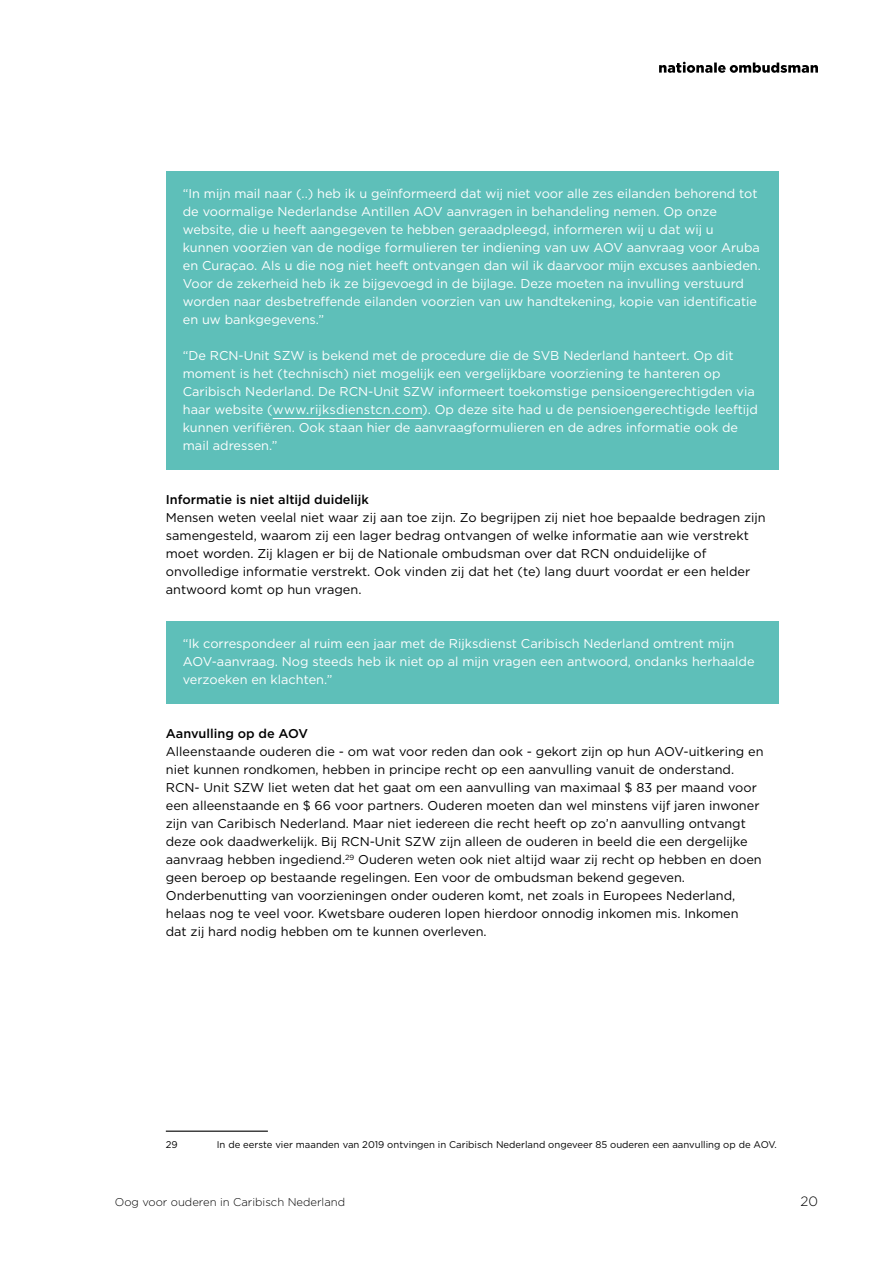
<style>
.page{position:relative;width:893px;height:1263px;background:#fff}
.page>*{position:absolute;margin:0;border:0;box-sizing:border-box;transform-origin:0 0}
.t1{font:300 13.5px "Gotham";color:#000}
._05__Binnenwerk_-_bo{font:12.75px/18px "Gotham";color:#000}
.Inzet_Alinearcering{font:12.75px/18px "Gotham";color:#fff}
._04__Binnenwerk_-_Su{font:500 12.75px "Gotham";color:#000}
.t2{font:300 11.25px "Gotham";color:#000}
._08__Binnenwerk_-_Vo{font:9.75px "Gotham";color:#000}
</style>
<div class="page">
<svg style="left:659px;top:62px;width:159px;height:11px"></svg>
<div style="left:166px;top:171px;width:612px;height:173px;background:#5ebfb9"></div>
<div style="left:166px;top:333px;width:612px;height:137px;background:#5ebfb9"></div>
<hr style="left:273px;top:418px;width:149px;height:1px;background:#fff">
<div style="left:166px;top:621px;width:612px;height:83px;background:#5ebfb9"></div>
<hr style="left:166px;top:1130px;width:102px;height:2px;background:#000">
<p class="Inzet_Alinearcering" style="left:183px;top:184px;width:579px">“In mijn mail naar (..) heb ik u geïnformeerd dat wij niet voor alle zes eilanden behorend tot de voormalige Nederlandse Antillen AOV aanvragen in behandeling nemen. Op onze website, die u heeft aangegeven te hebben geraadpleegd, informeren wij u dat wij u kunnen voorzien van de nodige formulieren ter indiening van uw AOV aanvraag voor Aruba en Curaçao. Als u die nog niet heeft ontvangen dan wil ik daarvoor mijn excuses aanbieden.<br>Voor de zekerheid heb ik ze bijgevoegd in de bijlage. Deze moeten na invulling verstuurd worden naar desbetreffende eilanden voorzien van uw handtekening, kopie van identificatie en uw bankgegevens.”</p>
<p class="Inzet_Alinearcering" style="left:183px;top:346px;width:577px">“De RCN-Unit SZW is bekend met de procedure die de SVB Nederland hanteert. Op dit moment is het (technisch) niet mogelijk een vergelijkbare voorziening te hanteren op Caribisch Nederland. De RCN-Unit SZW informeert toekomstige pensioengerechtigden via haar website (www.rijksdienstcn.com). Op deze site had u de pensioengerechtigde leeftijd kunnen verifiëren. Ook staan hier de aanvraagformulieren en de adres informatie ook de mail adressen.”</p>
<p class="_04__Binnenwerk_-_Su" style="left:166px;top:491px;width:205px">Informatie is niet altijd duidelijk</p>
<p class="_05__Binnenwerk_-_bo" style="left:166px;top:508px;width:601px">Mensen weten veelal niet waar zij aan toe zijn. Zo begrijpen zij niet hoe bepaalde bedragen zijn samengesteld, waarom zij een lager bedrag ontvangen of welke informatie aan wie verstrekt moet worden. Zij klagen er bij de Nationale ombudsman over dat RCN onduidelijke of onvolledige informatie verstrekt. Ook vinden zij dat het (te) lang duurt voordat er een helder antwoord komt op hun vragen.</p>
<p class="Inzet_Alinearcering" style="left:183px;top:634px;width:573px">“Ik correspondeer al ruim een jaar met de Rijksdienst Caribisch Nederland omtrent mijn<br>AOV-aanvraag. Nog steeds heb ik niet op al mijn vragen een antwoord, ondanks herhaalde verzoeken en klachten.”</p>
<p class="_04__Binnenwerk_-_Su" style="left:166px;top:725px;width:144px">Aanvulling op de AOV</p>
<p class="_05__Binnenwerk_-_bo" style="left:166px;top:742px;width:599px">Alleenstaande ouderen die - om wat voor reden dan ook - gekort zijn op hun AOV-uitkering en niet kunnen rondkomen, hebben in principe recht op een aanvulling vanuit de onderstand.<br>RCN- Unit SZW liet weten dat het gaat om een aanvulling van maximaal $ 83 per maand voor een alleenstaande en $ 66 voor partners. Ouderen moeten dan wel minstens vijf jaren inwoner zijn van Caribisch Nederland. Maar niet iedereen die recht heeft op zo’n aanvulling ontvangt deze ook daadwerkelijk. Bij RCN-Unit SZW zijn alleen de ouderen in beeld die een dergelijke aanvraag hebben ingediend.<sup>29</sup> Ouderen weten ook niet altijd waar zij recht op hebben en doen geen beroep op bestaande regelingen. Een voor de ombudsman bekend gegeven.<br>Onderbenutting van voorzieningen onder ouderen komt, net zoals in Europees Nederland, helaas nog te veel voor. Kwetsbare ouderen lopen hierdoor onnodig inkomen mis. Inkomen<br>dat zij hard nodig hebben om te kunnen overleven.</p>
<p class="_08__Binnenwerk_-_Vo" style="left:166px;top:1138px;width:13px">29</p>
<p class="_08__Binnenwerk_-_Vo" style="left:217px;top:1138px;width:561px">In de eerste vier maanden van 2019 ontvingen in Caribisch Nederland ongeveer 85 ouderen een aanvulling op de AOV.</p>
<p class="t2" style="left:115px;top:1195px;width:232px">Oog voor ouderen in Caribisch Nederland</p>
<p class="t1" style="left:800px;top:1193px;width:19px">20</p>
</div>
